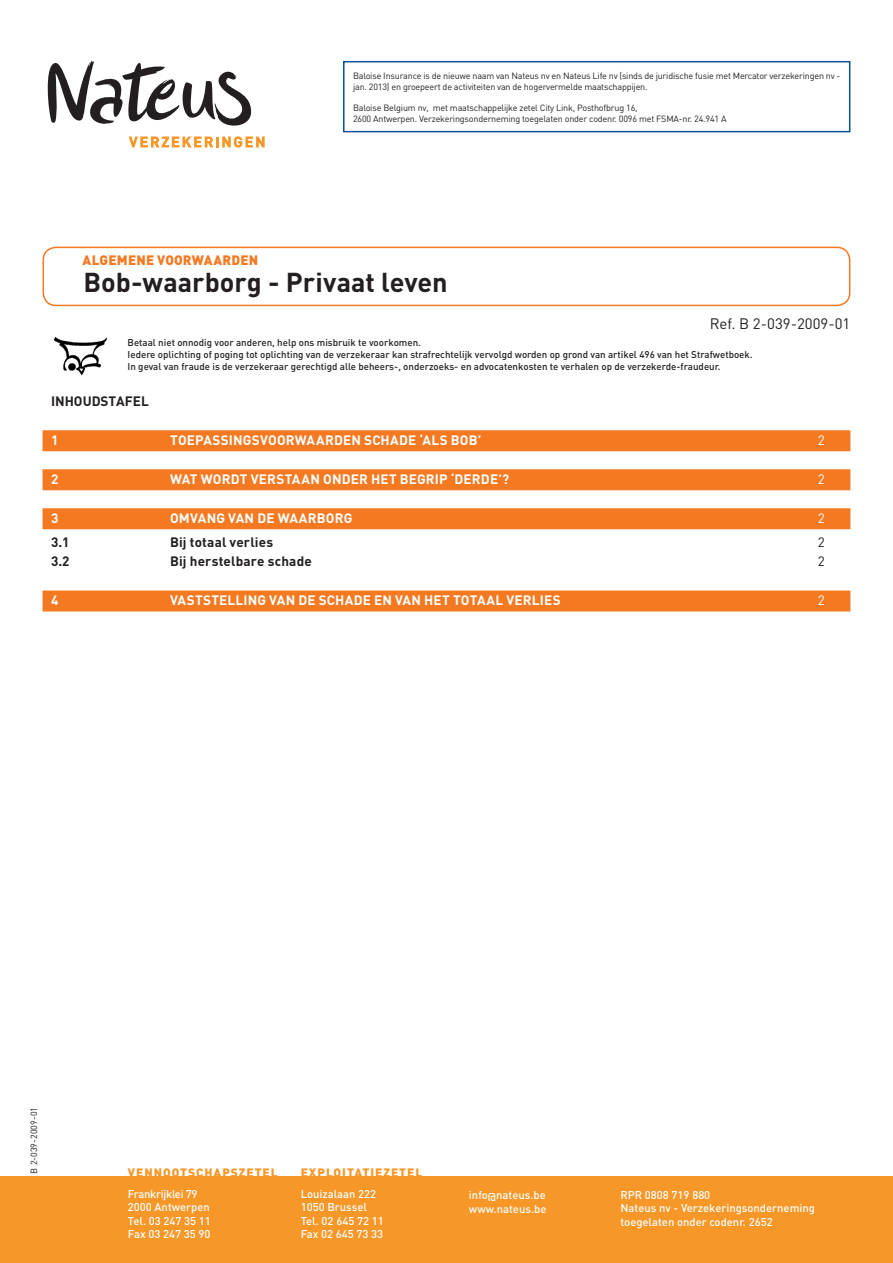
<style>
.page{position:relative;width:893px;height:1263px;background:#fff}
.page>*{position:absolute;margin:0;border:0;box-sizing:border-box;transform-origin:0 0}
.t1{font:700 27px "DIN";letter-spacing:-.005em;color:#231f20}
.t2{font:15px "DIN";color:#231f20}
.t3{font:700 13.5px "DIN";letter-spacing:.015em;color:#fff}
.t4{font:700 13.5px "DIN";letter-spacing:.01em;color:#231f20}
.t5{font:900 13.5px "DIN";letter-spacing:.015em;color:#f47921}
.t6{font:13.5px "DIN";color:#fff}
.t7{font:13.5px "DIN";color:#231f20}
.t8{font:900 12px "DIN";letter-spacing:.08em;color:#f79727}
.t9{font:500 11.25px/13.5px "DIN";color:#fff}
.t10{font:500 9.75px "DIN";color:#231f20}
.t11{font:9px/10.8px "DIN";letter-spacing:-.02em;color:#231f20}
.t12{font:9px "DIN";color:#231f20}
</style>
<div class="page">
<div style="left:0;top:1177px;width:893px;height:86px;background:#f79727"></div>
<svg style="left:47px;top:60px;width:204px;height:66px"></svg>
<svg style="left:129px;top:136px;width:136px;height:12px"></svg>
<div style="left:43px;top:430px;width:807px;height:21px;background:#f47921"></div>
<div style="left:43px;top:469px;width:807px;height:21px;background:#f47921"></div>
<div style="left:43px;top:508px;width:807px;height:21px;background:#f47921"></div>
<div style="left:43px;top:590px;width:807px;height:21px;background:#f47921"></div>
<div style="left:43px;top:247px;width:807px;height:59px;border:2px solid #f47921;border-radius:13px"></div>
<img style="left:53px;top:336px;width:54px;height:40px">
<div style="left:343px;top:61px;width:507px;height:71px;border:2px solid #01529a"></div>
<p class="t11" style="left:353px;top:70px;width:489px">Baloise Insurance is de nieuwe naam van Nateus nv en Nateus Life nv (sinds de juridische fusie met Mercator verzekeringen nv - jan. 2013) en groepeert de activiteiten van de hogervermelde maatschappijen.</p>
<p class="t11" style="left:353px;top:102px;width:286px">Baloise Belgium nv, met maatschappelijke zetel City Link, Posthofbrug 16,</p>
<p class="t11" style="left:353px;top:113px;width:375px">2600 Antwerpen. Verzekeringsonderneming toegelaten onder codenr. 0096 met FSMA-nr. 24.941 A</p>
<p class="t5" style="left:83px;top:252px;width:177px">ALGEMENE VOORWAARDEN</p>
<p class="t1" style="left:84px;top:264px;width:366px">BOB-WAARBORG - PRIVAAT LEVEN</p>
<p class="t2" style="left:710px;top:314px;width:142px">Ref. B 2-039-2009-01</p>
<p class="t10" style="left:128px;top:336px;width:295px">Betaal niet onnodig voor anderen, help ons misbruik te voorkomen.</p>
<p class="t10" style="left:128px;top:348px;width:626px">Iedere oplichting of poging tot oplichting van de verzekeraar kan strafrechtelijk vervolgd worden op grond van artikel 496 van het Strafwetboek.</p>
<p class="t10" style="left:128px;top:360px;width:595px">In geval van fraude is de verzekeraar gerechtigd alle beheers-, onderzoeks- en advocatenkosten te verhalen op de verzekerde-fraudeur.</p>
<p class="t4" style="left:51px;top:392px;width:99px">INHOUDSTAFEL</p>
<p class="t3" style="left:51px;top:431px;width:9px">1</p>
<p class="t3" style="left:170px;top:431px;width:9px">TOE</p>
<p class="t3" style="left:195px;top:431px;width:17px">PASSIN</p>
<p class="t3" style="left:243px;top:431px;width:101px">GSVOO RWAA RDEN</p>
<p class="t3" style="left:364px;top:431px;width:26px">SCHADE</p>
<p class="t3" style="left:419px;top:431px;width:13px">‘ALS</p>
<p class="t3" style="left:451px;top:431px;width:32px">BOB’</p>
<p class="t6" style="left:818px;top:431px;width:9px">2</p>
<p class="t3" style="left:51px;top:470px;width:9px">2</p>
<p class="t3" style="left:170px;top:470px;width:116px">WAT WORDT VERSTAAN</p>
<p class="t3" style="left:323px;top:470px;width:10px">ONDE</p>
<p class="t3" style="left:359px;top:470px;width:21px">R HET</p>
<p class="t3" style="left:400px;top:470px;width:111px">BEGRIP ‘DERDE’?</p>
<p class="t6" style="left:818px;top:470px;width:9px">2</p>
<p class="t3" style="left:51px;top:509px;width:9px">3</p>
<p class="t3" style="left:170px;top:509px;width:184px">OMVAN G VAN DE WAARBORG</p>
<p class="t6" style="left:818px;top:509px;width:9px">2</p>
<p class="t4" style="left:51px;top:533px;width:20px">3.1</p>
<p class="t4" style="left:170px;top:533px;width:105px">BIJ TOTAAL VERLIES</p>
<p class="t7" style="left:818px;top:533px;width:9px">2</p>
<p class="t4" style="left:51px;top:552px;width:20px">3.2</p>
<p class="t4" style="left:170px;top:552px;width:143px">BIJ HERSTELBARE SCHADE</p>
<p class="t7" style="left:818px;top:552px;width:9px">2</p>
<p class="t3" style="left:51px;top:591px;width:9px">4</p>
<p class="t3" style="left:170px;top:591px;width:17px">VASTSTELLIN</p>
<p class="t3" style="left:258px;top:591px;width:88px">G VAN DE SCHADE</p>
<p class="t3" style="left:374px;top:591px;width:60px">EN VAN HET</p>
<p class="t3" style="left:453px;top:591px;width:10px">TOTAAL</p>
<p class="t3" style="left:506px;top:591px;width:34px">VERLIES</p>
<p class="t6" style="left:818px;top:591px;width:9px">2</p>
<p class="t12" style="left:28px;top:1174px;width:68px;rotate:-90deg">B 2-039-2009-01</p>
<p class="t8" style="left:128px;top:1164px;width:151px">VENNOOTSCHAPSZETEL</p>
<p class="t9" style="left:128px;top:1186px;width:85px">Frankrijklei 79<br>2000 Antwerpen<br>Tel. 03 247 35 11<br>Fax 03 247 35 90</p>
<p class="t8" style="left:301px;top:1164px;width:123px">EXPLOITATIEZETEL</p>
<p class="t9" style="left:301px;top:1186px;width:85px">Louizalaan 222<br>1050 Brussel<br>Tel. 02 645 72 11<br>Fax 02 645 73 33</p>
<p class="t9" style="left:469px;top:1188px;width:79px">info@nateus.be www.nateus.be</p>
<p class="t9" style="left:620px;top:1187px;width:196px">RPR 0808 719 880<br>Nateus nv - Verzekeringsonderneming toegelaten onder codenr. 2652</p>
</div>
